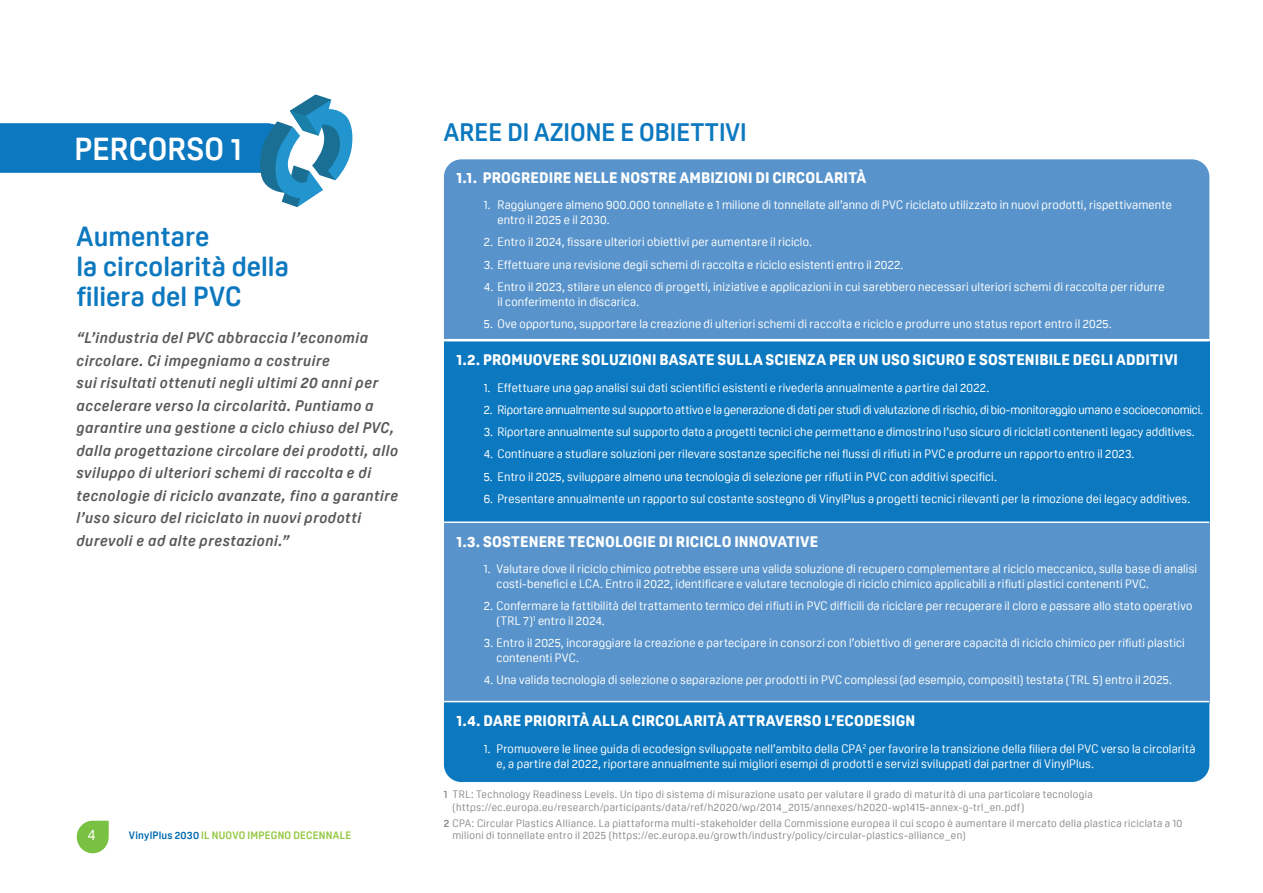
<style>
.page{position:relative;width:1263px;height:893px;background:#fff}
.page>*{position:absolute;margin:0;border:0;box-sizing:border-box;transform-origin:0 0}
.t1{font:700 31.05px "Oscine Trial";color:#fff}
.t2{font:700 27px/30px "Oscine Trial";letter-spacing:.005em;color:#0c78bf}
.t3{font:700 24.75px "Oscine Trial";color:#0c78bf}
.t4{font:italic 700 15px/22.5px "Oscine Trial";letter-spacing:.035em;color:#57585a}
.t5{font:15px "Oscine Trial";color:#fff}
.t6{font:800 14.85px "Oscine Trial";letter-spacing:.01em;color:#fff}
.t7{font:11.85px/14.9px "Oscine Trial";letter-spacing:.015em;color:#fff}
.t8{font:11.85px "Oscine Trial";letter-spacing:-.01em;color:#fff}
.t9{font:10.5px/12.8px "Oscine Trial";letter-spacing:.035em;color:#8a8c8f}
.t10{font:700 10.5px "Oscine Trial";letter-spacing:.02em;color:#93c840}
.s1{color:#016ab0}
.s2{font-weight:700}
</style>
<div class="page">
<svg style="left:77px;top:821px;width:32px;height:32px"></svg>
<div style="left:444px;top:159px;width:765px;height:180px;background:#5894cb"></div>
<div style="left:444px;top:341px;width:765px;height:182px;background:#0c78bf"></div>
<div style="left:444px;top:523px;width:765px;height:179px;background:#5894cb"></div>
<div style="left:444px;top:702px;width:765px;height:80px;background:#0c78bf"></div>
<hr style="left:444px;top:521px;width:765px;height:2px;background:#fff">
<hr style="left:444px;top:701px;width:765px;height:1px;background:#fff">
<svg style="left:0;top:94px;width:353px;height:113px"></svg>
<h1 class="t1" style="left:74px;top:132px;width:169px">PERCORSO 1</h1>
<h2 class="t2" style="left:77px;top:222px;width:214px">Aumentare<br>la circolarità della filiera del PVC</h2>
<p class="t4" style="left:77px;top:327px;width:323px">“L’industria del PVC abbraccia l’economia circolare. Ci impegniamo a costruire<br>sui risultati ottenuti negli ultimi 20 anni per accelerare verso la circolarità. Puntiamo a garantire una gestione a ciclo chiuso del PVC, dalla progettazione circolare dei prodotti, allo sviluppo di ulteriori schemi di raccolta e di tecnologie di riciclo avanzate, fino a garantire l’uso sicuro del riciclato in nuovi prodotti durevoli e ad alte prestazioni.”</p>
<p class="t5" style="left:87px;top:826px;width:10px">4</p>
<p class="t10" style="left:129px;top:829px;width:224px"><span class="s1">VinylPlus 2030</span> IL NUOVO IMPEGNO DECENNALE</p>
<h3 class="t3" style="left:444px;top:119px;width:304px">AREE DI AZIONE E OBIETTIVI</h3>
<p class="t6" style="left:457px;top:169px;width:411px">1.1. PROGREDIRE NELLE NOSTRE AMBIZIONI DI CIRCOLARITÀ</p>
<p class="t7" style="left:497px;top:198px;width:676px;text-indent:-14px">1. Raggiungere almeno 900.000 tonnellate e 1 milione di tonnellate all’anno di PVC riciclato utilizzato in nuovi prodotti, rispettivamente entro il 2025 e il 2030.</p>
<p class="t7" style="left:484px;top:235px;width:330px">2. Entro il 2024, fissare ulteriori obiettivi per aumentare il riciclo.</p>
<p class="t7" style="left:484px;top:257px;width:421px">3. Effettuare una revisione degli schemi di raccolta e riciclo esistenti entro il 2022.</p>
<p class="t7" style="left:497px;top:279px;width:669px;text-indent:-14px">4. Entro il 2023, stilare un elenco di progetti, iniziative e applicazioni in cui sarebbero necessari ulteriori schemi di raccolta per ridurre il conferimento in discarica.</p>
<p class="t7" style="left:484px;top:316px;width:629px">5. Ove opportuno, supportare la creazione di ulteriori schemi di raccolta e riciclo e produrre uno status report entro il 2025.</p>
<p class="t6" style="left:457px;top:351px;width:723px">1.2. PROMUOVERE SOLUZIONI BASATE SULLA SCIENZA PER UN USO SICURO E SOSTENIBILE DEGLI ADDITIVI</p>
<p class="t7" style="left:484px;top:380px;width:507px">1. Effettuare una gap analisi sui dati scientifici esistenti e rivederla annualmente a partire dal 2022.</p>
<p class="t8" style="left:484px;top:403px;width:721px">2. Riportare annualmente sul supporto attivo e la generazione di dati per studi di valutazione di rischio, di bio-monitoraggio umano e socioeconomici.</p>
<p class="t7" style="left:484px;top:424px;width:712px">3. Riportare annualmente sul supporto dato a progetti tecnici che permettano e dimostrino l’uso sicuro di riciclati contenenti legacy additives.</p>
<p class="t7" style="left:484px;top:447px;width:652px">4. Continuare a studiare soluzioni per rilevare sostanze specifiche nei flussi di rifiuti in PVC e produrre un rapporto entro il 2023.</p>
<p class="t7" style="left:484px;top:469px;width:514px">5. Entro il 2025, sviluppare almeno una tecnologia di selezione per rifiuti in PVC con additivi specifici.</p>
<p class="t7" style="left:484px;top:491px;width:708px">6. Presentare annualmente un rapporto sul costante sostegno di VinylPlus a progetti tecnici rilevanti per la rimozione dei legacy additives.</p>
<p class="t6" style="left:457px;top:533px;width:363px">1.3. SOSTENERE TECNOLOGIE DI RICICLO INNOVATIVE</p>
<p class="t7" style="left:496px;top:561px;width:702px;text-indent:-13px">1. Valutare dove il riciclo chimico potrebbe essere una valida soluzione di recupero complementare al riciclo meccanico, sulla base di analisi costi-benefici e LCA. Entro il 2022, identificare e valutare tecnologie di riciclo chimico applicabili a rifiuti plastici contenenti PVC.</p>
<p class="t7" style="left:496px;top:598px;width:697px;text-indent:-13px">2. Confermare la fattibilità del trattamento termico dei rifiuti in PVC difficili da riciclare per recuperare il cloro e passare allo stato operativo (TRL 7)<sup>1</sup> entro il 2024.</p>
<p class="t7" style="left:496px;top:635px;width:690px;text-indent:-13px">3. Entro il 2025, incoraggiare la creazione e partecipare in consorzi con l’obiettivo di generare capacità di riciclo chimico per rifiuti plastici contenenti PVC.</p>
<p class="t7" style="left:484px;top:672px;width:690px">4. Una valida tecnologia di selezione o separazione per prodotti in PVC complessi (ad esempio, compositi) testata (TRL 5) entro il 2025.</p>
<p class="t6" style="left:457px;top:712px;width:460px">1.4. DARE PRIORITÀ ALLA CIRCOLARITÀ ATTRAVERSO L’ECODESIGN</p>
<p class="t7" style="left:496px;top:741px;width:700px;text-indent:-13px">1. Promuovere le linee guida di ecodesign sviluppate nell’ambito della CPA<sup>2</sup> per favorire la transizione della filiera del PVC verso la circolarità e, a partire dal 2022, riportare annualmente sui migliori esempi di prodotti e servizi sviluppati dai partner di VinylPlus.</p>
<p class="t9" style="left:452px;top:788px;width:642px;text-indent:-9px"><span class="s2">1</span> TRL: Technology Readiness Levels. Un tipo di sistema di misurazione usato per valutare il grado di maturità di una particolare tecnologia (https://ec.europa.eu/research/participants/data/ref/h2020/wp/2014_2015/annexes/h2020-wp1415-annex-g-trl_en.pdf)</p>
<p class="t9" style="left:452px;top:816px;width:731px;text-indent:-9px"><span class="s2">2</span> CPA: Circular Plastics Alliance. La piattaforma multi-stakeholder della Commissione europea il cui scopo è aumentare il mercato della plastica riciclata a 10 milioni di tonnellate entro il 2025 (https://ec.europa.eu/growth/industry/policy/circular-plastics-alliance_en)</p>
</div>
